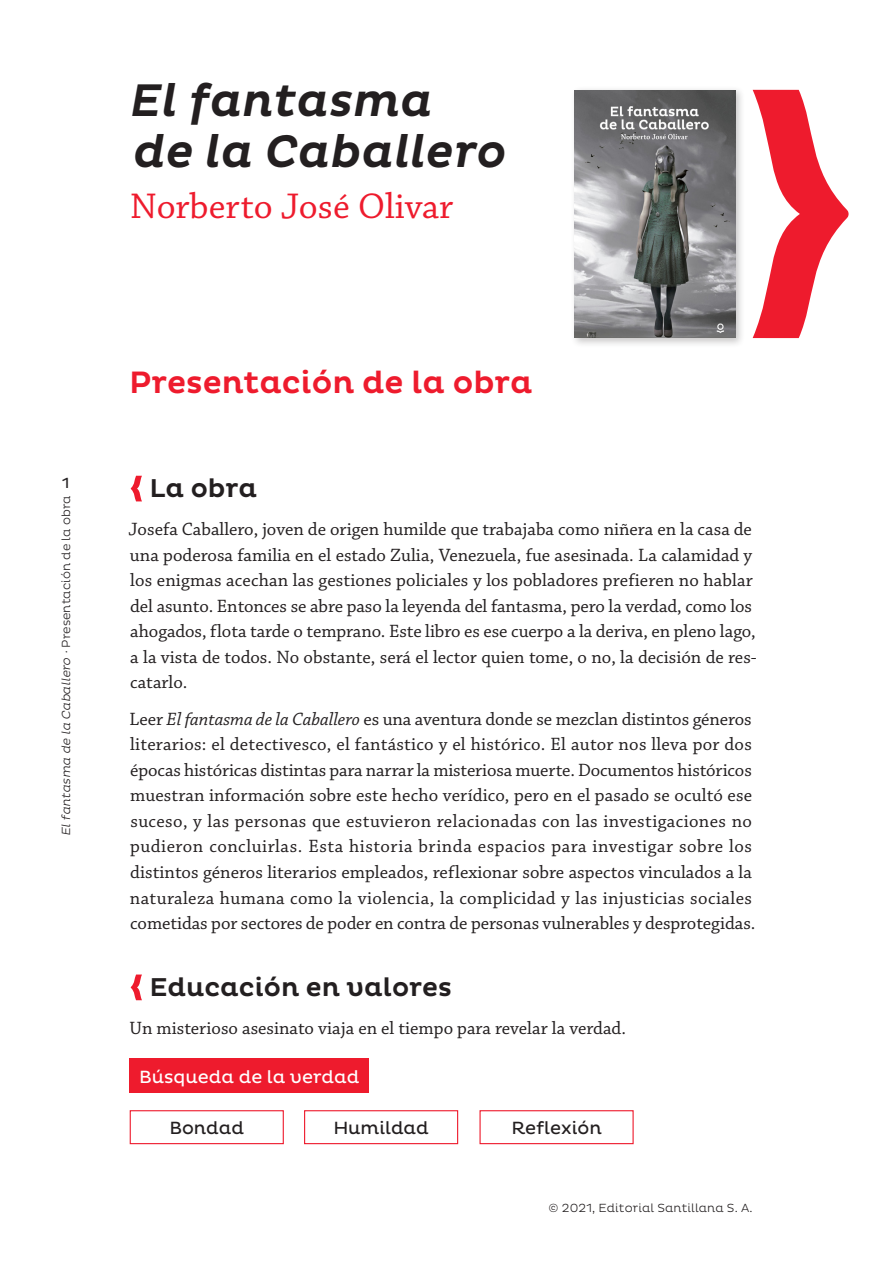
<style>
.page{position:relative;width:893px;height:1263px;background:#fff}
.page>*{position:absolute;margin:0;border:0;box-sizing:border-box;transform-origin:0 0}
.Titulo{font:italic 500 46.5px/51px "Pluto";color:#231f20}
.CHAPARRAL_REG_25{font:37.5px "Chaparral Pro";color:#ee1b2d}
.CHAPARRAL_REG_25-2{font:500 31.5px "Pluto";color:#ee1b2d}
.Sub-Titulo_2-Nvl-B{font:500 26.25px "Pluto";color:#231f20}
.Texto_General{font:18.75px/25.5px "Chaparral Pro";color:#231f20}
.t1{font:18px "Pluto";color:#231f20}
.t2{font:18px "Pluto";color:#fff}
.t3{font:15px "Pluto";color:#231f20}
.t4{font:italic 300 12px "Pluto";color:#231f20}
.t5{font:300 12px "Pluto";letter-spacing:.01em;color:#231f20}
.s1{font-style:normal}
.s2{font-style:italic}
</style>
<div class="page">
<svg style="left:131px;top:476px;width:11px;height:25px"></svg>
<svg style="left:131px;top:974px;width:11px;height:26px"></svg>
<svg style="left:753px;top:90px;width:96px;height:248px"></svg>
<div style="left:570px;top:86px;width:176px;height:262px;background:#231f20;opacity:.25"></div>
<img style="left:574px;top:90px;width:162px;height:248px">
<div style="left:130px;top:1059px;width:239px;height:34px;background:#ee1b2d"></div>
<div style="left:130px;top:1110px;width:154px;height:34px;border:1px solid #ee1b2d"></div>
<div style="left:304px;top:1110px;width:154px;height:34px;border:1px solid #ee1b2d"></div>
<div style="left:479px;top:1110px;width:155px;height:34px;border:1px solid #ee1b2d"></div>
<p class="Titulo" style="left:130px;top:75px;width:378px">El fantasma<br>de la Caballero</p>
<p class="CHAPARRAL_REG_25" style="left:130px;top:185px;width:325px">Norberto José Olivar</p>
<p class="t3" style="left:62px;top:475px;width:9px">1</p>
<p class="t4" style="left:59px;top:836px;width:342px;rotate:-90deg">El fantasma de la Caballero · <span class="s1">P r e s e nt a c i ó n d e l a o b r a</span></p>
<p class="CHAPARRAL_REG_25-2" style="left:129px;top:365px;width:405px">Presentación de la obra</p>
<p class="Sub-Titulo_2-Nvl-B" style="left:150px;top:473px;width:109px">La obra</p>
<p class="Texto_General" style="left:129px;top:517px;width:630px">Josefa Caballero, joven de origen humilde que trabajaba como niñera en la casa de una poderosa familia en el estado Zulia, Venezuela, fue asesinada. La calamidad y los enigmas acechan las gestiones policiales y los pobladores prefieren no hablar del asunto. Entonces se abre paso la leyenda del fantasma, pero la verdad, como los ahogados, flota tarde o temprano. Este libro es ese cuerpo a la deriva, en pleno lago, a la vista de todos. No obstante, será el lector quien tome, o no, la decisión de res&shy;catarlo.</p>
<p class="Texto_General" style="left:129px;top:707px;width:627px">Leer <span class="s2">El fantasma de la Caballero</span> es una aventura donde se mezclan distintos géneros literarios: el detectivesco, el fantástico y el histórico. El autor nos lleva por dos épocas históricas distintas para narrar la misteriosa muerte. Documentos históricos muestran información sobre este hecho verídico, pero en el pasado se ocultó ese suceso, y las personas que estuvieron relacionadas con las investigaciones no pudieron concluirlas. Esta historia brinda espacios para investigar sobre los distintos géneros literarios empleados, reflexionar sobre aspectos vinculados a la naturaleza humana como la violencia, la complicidad y las injusticias sociales cometidas por sectores de poder en contra de personas vulnerables y desprotegidas.</p>
<p class="Sub-Titulo_2-Nvl-B" style="left:150px;top:972px;width:304px">Educación en valores</p>
<p class="Texto_General" style="left:129px;top:1016px;width:498px">Un misterioso asesinato viaja en el tiempo para revelar la verdad.</p>
<p class="t2" style="left:139px;top:1066px;width:222px">Búsqueda de la verdad</p>
<p class="t1" style="left:169px;top:1117px;width:76px">Bondad</p>
<p class="t1" style="left:333px;top:1117px;width:97px">Humildad</p>
<p class="t1" style="left:511px;top:1117px;width:92px">Reflexión</p>
<p class="t5" style="left:549px;top:1201px;width:206px">© 2021, Editorial Santillana S. A.</p>
</div>
